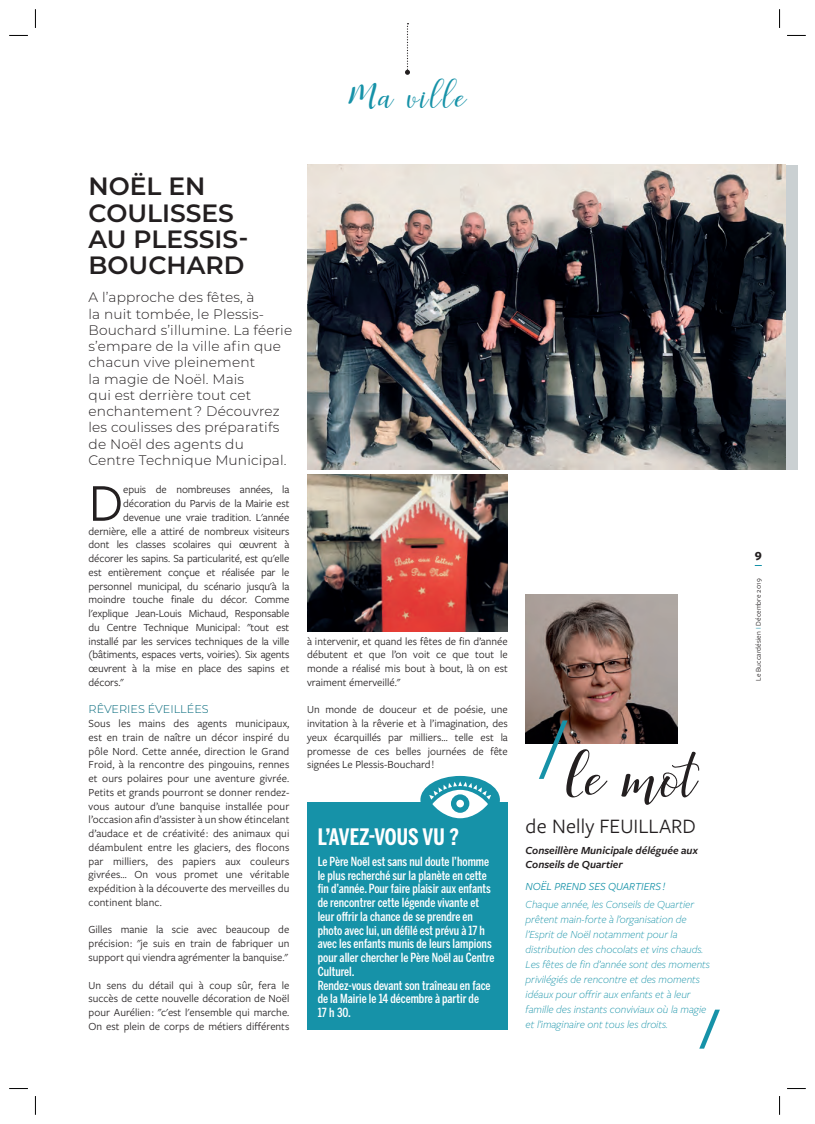
<style>
.page{position:relative;width:815px;height:1124px;background:#fff}
.page>*{position:absolute;margin:0;border:0;box-sizing:border-box;transform-origin:0 0}
.t1{font:68.12px "Faranisa Script";color:#231f20}
.t2{font:55.25px "Freight Sans Pro";color:#231f20}
.t3{font:37.5px "Faranisa Script";letter-spacing:.05em;color:#1692a8}
.t4{font:600 25px/26.2px "Montserrat";color:#231f20}
.t5{font:700 22.5px "Benton Sans Compressed";letter-spacing:.005em;color:#fff}
.t6{font:21.25px "Freight Sans Pro";color:#231f20}
.t7{font:300 13.75px/16.2px "Montserrat";letter-spacing:.01em;color:#231f20}
.t8{font:500 12.5px/13.8px "Benton Sans Compressed";color:#fff}
.t9{font:700 12.5px "Freight Sans Pro";color:#231f20}
.t10{font:11.25px/13.8px "Freight Sans Pro";letter-spacing:-.01em;color:#231f20;text-align:justify}
.t11{font:italic 300 11.25px/15px "Freight Sans Pro";color:#1692a8}
.t12{font:italic 600 11.25px/13.8px "Freight Sans Pro";color:#231f20}
.t13{font:italic 11.25px "Freight Sans Pro";color:#1692a8}
.t14{font:300 11.25px "Montserrat";color:#00677a}
.t15{font:7.5px "Freight Sans Pro";letter-spacing:.01em;color:#231f20}
.s1{color:#1692a8}
</style>
<div class="page">
<svg style="left:405px;top:23px;width:5px;height:52px"></svg>
<div style="left:307px;top:165px;width:490px;height:304px;background:#cad0d2"></div>
<img style="left:307px;top:165px;width:478px;height:304px">
<img style="left:307px;top:474px;width:201px;height:157px">
<img style="left:526px;top:594px;width:152px;height:149px">
<svg style="left:539px;top:720px;width:29px;height:58px"></svg>
<svg style="left:699px;top:1009px;width:21px;height:39px"></svg>
<div style="left:307px;top:802px;width:201px;height:227px;background:#1692a8"></div>
<div style="left:420px;top:775px;width:80px;height:48px;background:#1692a8;border-radius:50%"></div>
<svg style="left:429px;top:781px;width:62px;height:37px"></svg>
<svg style="left:9px;top:35px;width:19px;height:1px"></svg>
<svg style="left:787px;top:35px;width:19px;height:1px"></svg>
<svg style="left:9px;top:1088px;width:19px;height:1px"></svg>
<svg style="left:787px;top:1088px;width:19px;height:1px"></svg>
<svg style="left:35px;top:9px;width:1px;height:19px"></svg>
<svg style="left:35px;top:1096px;width:1px;height:18px"></svg>
<svg style="left:779px;top:9px;width:1px;height:19px"></svg>
<svg style="left:779px;top:1096px;width:1px;height:18px"></svg>
<h3 class="t3" style="left:348px;top:73px;width:120px">Ma ville</h3>
<h3 class="t4" style="left:89px;top:172px;width:161px">NOËL EN<br>COULISSES<br>AU PLESSIS-<br>BOUCHARD</h3>
<p class="t7" style="left:89px;top:289px;width:205px">A l’approche des fêtes, à<br>la nuit tombée, le Plessis-<br>Bouchard s’illumine. La féerie s’empare de la ville afin que chacun vive pleinement<br>la magie de Noël. Mais<br>qui est derrière tout cet enchantement ? Découvrez les coulisses des préparatifs de Noël des agents du<br>Centre Technique Municipal.</p>
<h2 class="t2" style="left:89px;top:466px;width:36px">D</h2>
<p class="t10" style="left:123px;top:482px;width:168px">epuis de nombreuses années, la</p>
<p class="t10" style="left:123px;top:496px;width:168px">décoration du Parvis de la Mairie est</p>
<p class="t10" style="left:123px;top:509px;width:168px">devenue une vraie tradition. L'année</p>
<p class="t10" style="left:89px;top:523px;width:202px">dernière, elle a attiré de nombreux visiteurs</p>
<p class="t10" style="left:89px;top:537px;width:202px">dont les classes scolaires qui œuvrent à</p>
<p class="t10" style="left:89px;top:551px;width:202px">décorer les sapins. Sa particularité, est qu'elle</p>
<p class="t10" style="left:89px;top:564px;width:202px">est entièrement conçue et réalisée par le</p>
<p class="t10" style="left:89px;top:578px;width:202px">personnel municipal, du scénario jusqu'à la</p>
<p class="t10" style="left:89px;top:592px;width:202px">moindre touche finale du décor. Comme</p>
<p class="t10" style="left:89px;top:606px;width:202px">l'explique Jean-Louis Michaud, Responsable</p>
<p class="t10" style="left:89px;top:619px;width:202px">du Centre Technique Municipal : "tout est</p>
<p class="t10" style="left:89px;top:633px;width:202px">installé par les services techniques de la ville</p>
<p class="t10" style="left:89px;top:647px;width:202px">(bâtiments, espaces verts, voiries). Six agents</p>
<p class="t10" style="left:89px;top:661px;width:202px">œuvrent à la mise en place des sapins et</p>
<p class="t10" style="left:89px;top:674px;width:37px">décors."</p>
<p class="t14" style="left:89px;top:701px;width:122px">RÊVERIES ÉVEILLÉES</p>
<p class="t10" style="left:89px;top:716px;width:202px">Sous les mains des agents municipaux, est en train de naître un décor inspiré du pôle Nord. Cette année, direction le Grand Froid, à la rencontre des pingouins, rennes et ours polaires pour une aventure givrée.<br>Petits et grands pourront se donner rendez&shy;vous autour d’une banquise installée pour l’occasion afin d’assister à un show étincelant d’audace et de créativité : des animaux qui déambulent entre les glaciers, des flocons par milliers, des papiers aux couleurs givrées… On vous promet une véritable expédition à la découverte des merveilles du continent blanc.</p>
<p class="t10" style="left:89px;top:922px;width:202px">Gilles manie la scie avec beaucoup de précision : "je suis en train de fabriquer un support qui viendra agrémenter la banquise."</p>
<p class="t10" style="left:89px;top:977px;width:202px">Un sens du détail qui à coup sûr, fera le succès de cette nouvelle décoration de Noël pour Aurélien : "c'est l'ensemble qui marche.<br>On est plein de corps de métiers différents</p>
<p class="t10" style="left:307px;top:633px;width:202px">à intervenir, et quand les fêtes de fin d’année débutent et que l’on voit ce que tout le monde a réalisé mis bout à bout, là on est vraiment émerveillé."</p>
<p class="t10" style="left:307px;top:702px;width:202px">Un monde de douceur et de poésie, une invitation à la rêverie et à l’imagination, des yeux écarquillés par milliers… telle est la promesse de ces belles journées de fête signées Le Plessis-Bouchard !</p>
<h3 class="t5" style="left:318px;top:822px;width:143px">L’AVEZ-VOUS VU ?</h3>
<p class="t8" style="left:318px;top:854px;width:178px">Le Père Noël est sans nul doute l’homme le plus recherché sur la planète en cette fin d’année. Pour faire plaisir aux enfants de rencontrer cette légende vivante et leur offrir la chance de se prendre en photo avec lui, un défilé est prévu à 17 h avec les enfants munis de leurs lampions pour aller chercher le Père Noël au Centre Culturel.<br>Rendez-vous devant son traîneau en face de la Mairie le 14 décembre à partir de<br>17 h 30.</p>
<h1 class="t1" style="left:566px;top:733px;width:133px">Le mot</h1>
<h3 class="t6" style="left:526px;top:812px;width:172px">de Nelly FEUILLARD</h3>
<p class="t12" style="left:526px;top:843px;width:174px">Conseillère Municipale déléguée aux<br>Conseils de Quartier</p>
<p class="t13" style="left:526px;top:878px;width:141px">NOËL PREND SES QUARTIERS !</p>
<p class="t11" style="left:526px;top:896px;width:186px">Chaque année, les Conseils de Quartier prêtent main-forte à l’organisation de l’Esprit de Noël notamment pour la distribution des chocolats et vins chauds.<br>Les fêtes de fin d’année sont des moments privilégiés de rencontre et des moments idéaux pour offrir aux enfants et à leur famille des instants conviviaux où la magie et l’imaginaire ont tous les droits.</p>
<p class="t9" style="left:755px;top:545px;width:9px">9</p>
<p class="t15" style="left:753px;top:680px;width:104px;rotate:-90deg">Le Buccardésien <span class="s1">I</span> Décembre 2019</p>
</div>
